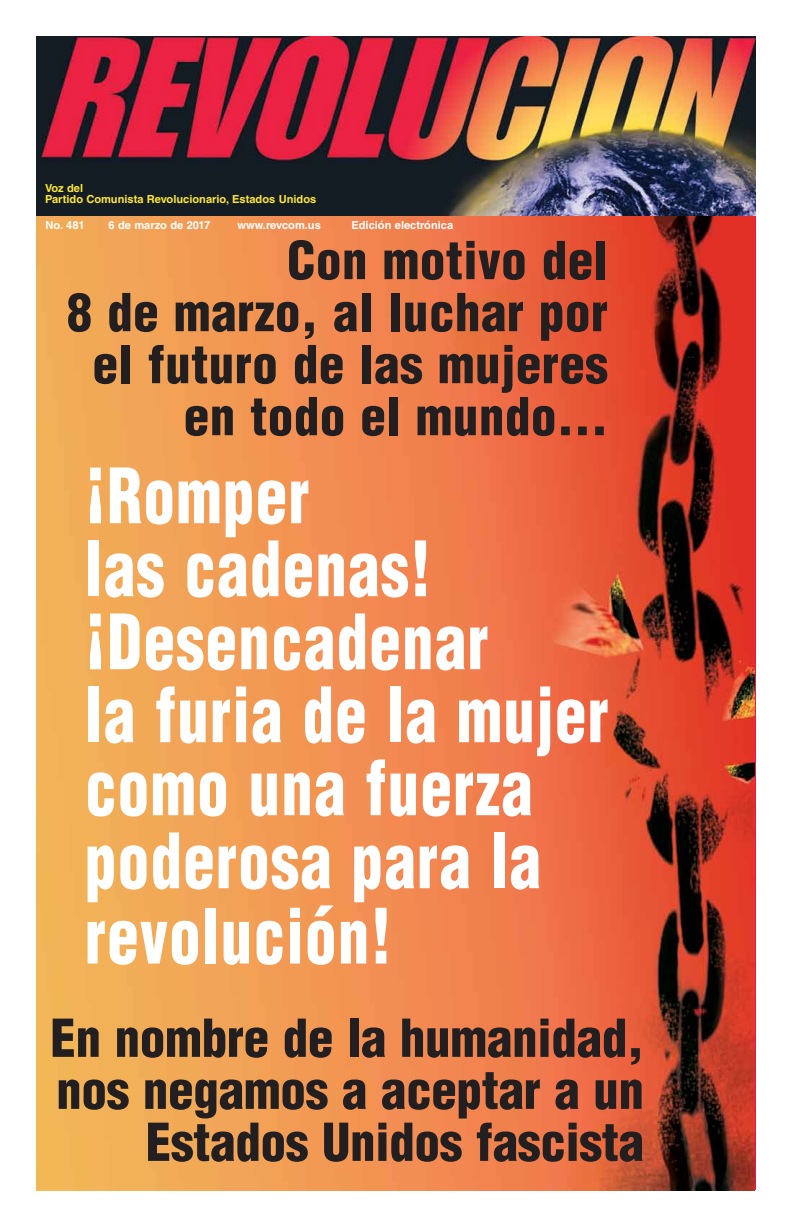
<style>
.page{position:relative;width:792px;height:1224px;background:#fff}
.page>*{position:absolute;margin:0;border:0;box-sizing:border-box;transform-origin:0 0}
.t1{font:900 condensed 74.3px/73.4px "Helvetica LT Std";letter-spacing:.02em;color:#fff;scale:.85 1}
.t2{font:900 condensed 51px/52px "Helvetica LT Std";letter-spacing:-.005em;color:#231f20;text-align:right}
.t3{font:700 11.1px "Helvetica LT Std";color:#fff}
.t4{font:700 11.1px/11px "Helvetica LT Std";color:#ffe735}
</style>
<div class="page">
<img style="left:36px;top:36px;width:720px;height:1154px">
<p class="t4" style="left:45px;top:182px;width:273px">Voz del<br>Partido Comunista Revolucionario, Estados Unidos</p>
<p class="t2" style="left:67px;top:234px;width:543px">Con motivo del<br>8 de marzo, al luchar por el futuro de las mujeres en todo el mundo…</p>
<p class="t3" style="left:46px;top:218px;width:41px">No. 481</p>
<p class="t3" style="left:109px;top:218px;width:103px">6 de marzo de 2017</p>
<p class="t3" style="left:238px;top:218px;width:85px">www.revcom.us</p>
<p class="t3" style="left:351px;top:218px;width:103px">Edición electrónica</p>
<h1 class="t1" style="left:85px;top:459px;width:618px">¡Romper<br>las cadenas! ¡Desencadenar<br>la furia de la mujer como una fuerza poderosa para la revolución!</h1>
<p class="t2" style="left:50px;top:1012px;width:595px">En nombre de la humanidad, nos negamos a aceptar a un<br>Estados Unidos fascista</p>
</div>
